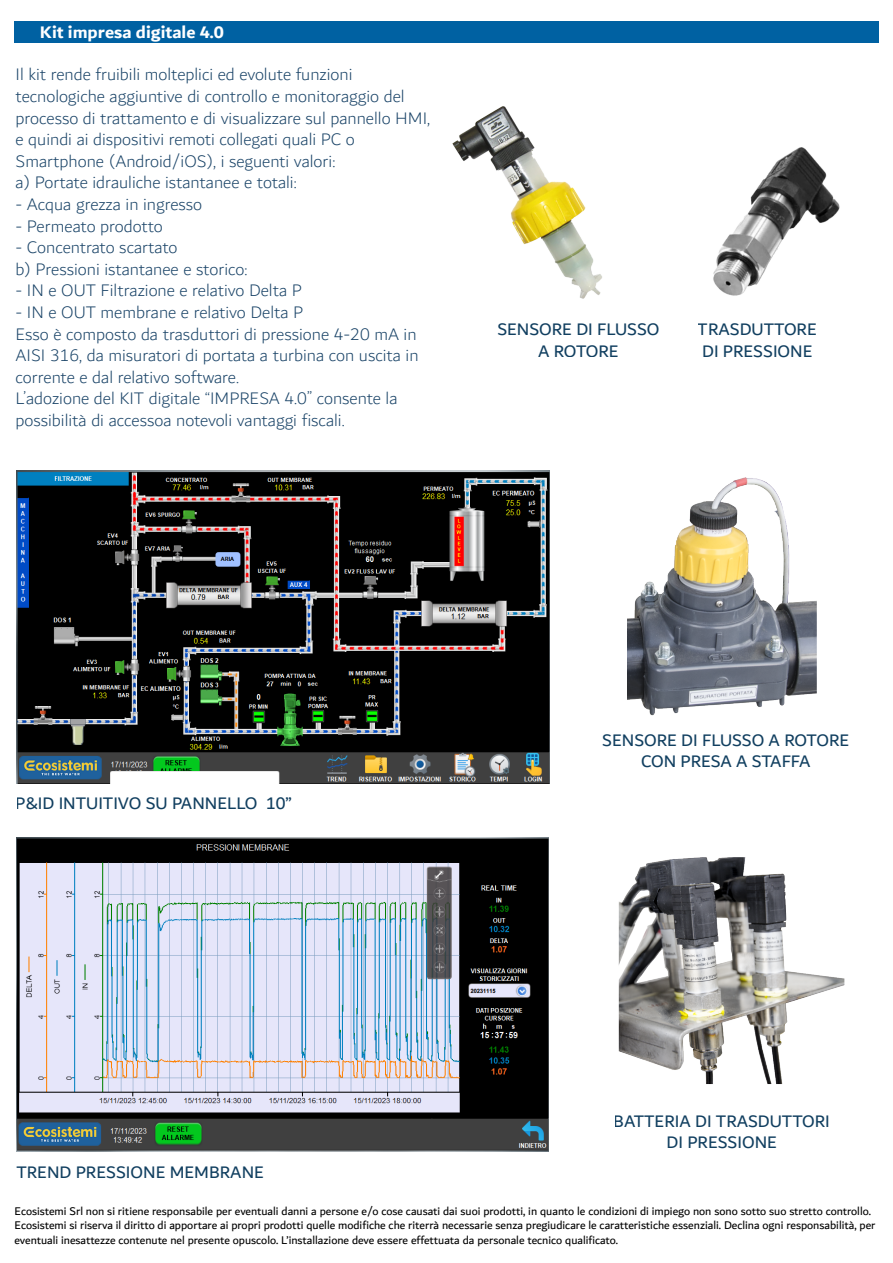
<style>
.page{position:relative;width:893px;height:1263px;background:#fff}
.page>*{position:absolute;margin:0;border:0;box-sizing:border-box;transform-origin:0 0}
.t1{font:300 18px/21.6px "Dubai";color:#194367}
.t2{font:18px/21.6px "Dubai";color:#113f60;text-align:center}
.t3{font:700 18px "Dubai";color:#fff;scale:1.04 1}
.t4{font:12px/14.4px "Dubai";color:#000}
</style>
<div class="page">
<img style="left:618px;top:857px;width:227px;height:227px">
<img style="left:627px;top:477px;width:189px;height:239px">
<img style="left:713px;top:147px;width:127px;height:149px">
<img style="left:452px;top:106px;width:150px;height:193px">
<div style="left:14px;top:21px;width:865px;height:22px;background:#0061a2"></div>
<img style="left:17px;top:470px;width:532px;height:313px">
<img style="left:17px;top:837px;width:532px;height:314px">
<p class="t3" style="left:40px;top:21px;width:178px">Kit impresa digitale 4.0</p>
<p class="t1" style="left:16px;top:64px;width:416px">Il kit rende fruibili molteplici ed evolute funzioni tecnologiche aggiuntive di controllo e monitoraggio del processo di trattamento e di visualizzare sul pannello HMI, e quindi ai dispositivi remoti collegati quali PC o Smartphone (Android/iOS), i seguenti valori:<br>a) Portate idrauliche istantanee e totali:</p>
<p class="t1" style="left:16px;top:194px;width:188px">- Acqua grezza in ingresso</p>
<p class="t1" style="left:16px;top:215px;width:149px">- Permeato prodotto</p>
<p class="t1" style="left:16px;top:237px;width:233px">- Concentrato scartato<br>b) Pressioni istantanee e storico:</p>
<p class="t1" style="left:16px;top:280px;width:288px">- IN e OUT Filtrazione e relativo Delta P</p>
<p class="t1" style="left:16px;top:302px;width:405px">- IN e OUT membrane e relativo Delta P<br>Esso è composto da trasduttori di pressione 4-20 mA in AISI 316, da misuratori di portata a turbina con uscita in corrente e dal relativo software.<br>L’adozione del KIT digitale “IMPRESA 4.0” consente la possibilità di accessoa notevoli vantaggi fiscali.</p>
<p class="t2" style="left:497px;top:318px;width:164px">SENSORE DI FLUSSO<br>A ROTORE</p>
<p class="t2" style="left:698px;top:318px;width:120px;text-align:left">TRASDUTTORE<br>DI PRESSIONE</p>
<p class="t2" style="left:16px;top:792px;width:278px">P&amp;ID INTUITIVO SU PANNELLO 10”</p>
<p class="t2" style="left:602px;top:729px;width:248px">SENSORE DI FLUSSO A ROTORE<br>CON PRESA A STAFFA</p>
<p class="t2" style="left:16px;top:1161px;width:249px">TREND PRESSIONE MEMBRANE</p>
<p class="t2" style="left:614px;top:1110px;width:218px">BATTERIA DI TRASDUTTORI<br>DI PRESSIONE</p>
<p class="t4" style="left:15px;top:1203px;width:862px">Ecosistemi Srl non si ritiene responsabile per eventuali danni a persone e/o cose causati dai suoi prodotti, in quanto le condizioni di impiego non sono sotto suo stretto controllo.<br>Ecosistemi si riserva il diritto di apportare ai propri prodotti quelle modifiche che riterrà necessarie senza pregiudicare le caratteristiche essenziali. Declina ogni responsabilità, per eventuali inesattezze contenute nel presente opuscolo. L’installazione deve essere effettuata da personale tecnico qualificato.</p>
</div>
